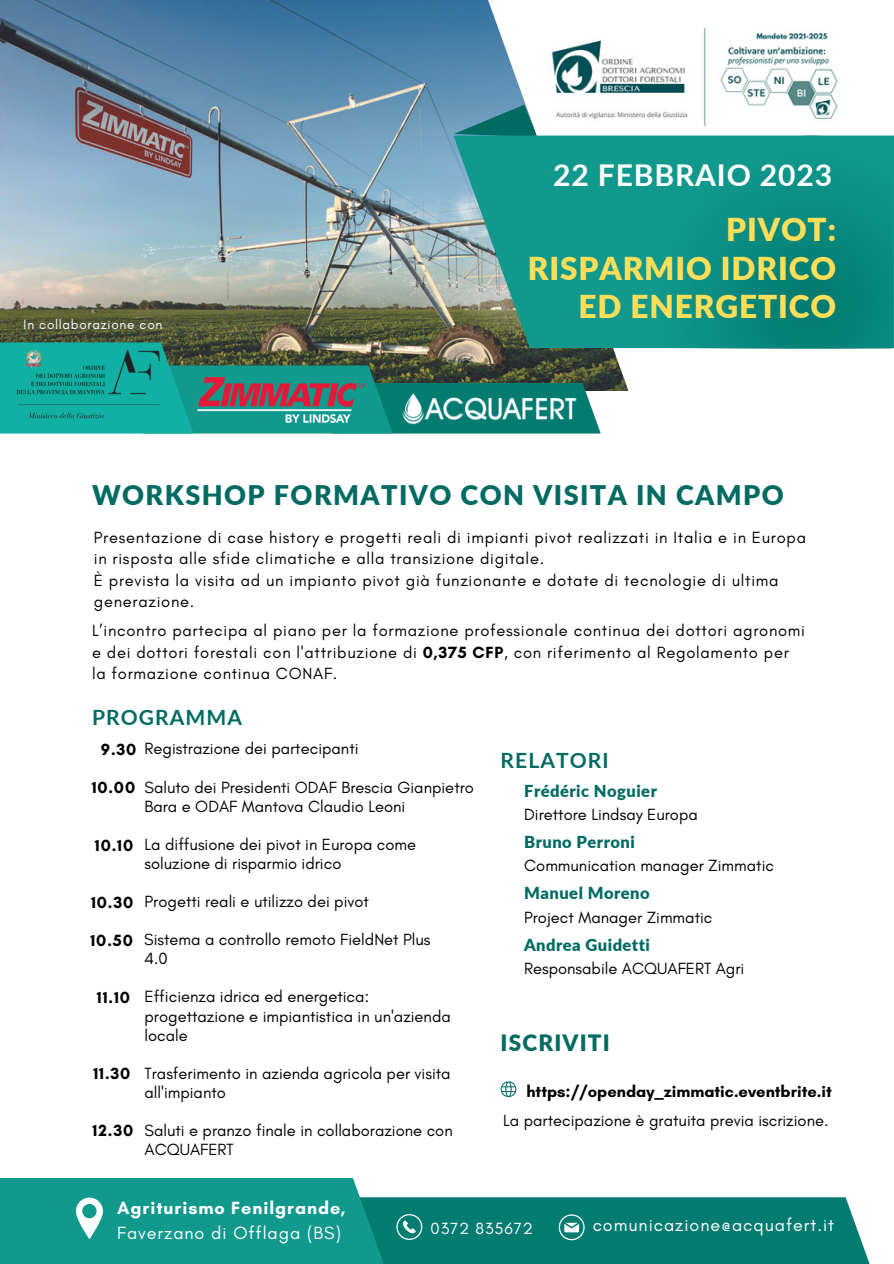
<style>
.page{position:relative;width:894px;height:1264px;background:#fff}
.page>*{position:absolute;margin:0;border:0;box-sizing:border-box;transform-origin:0 0}
.t1{font:900 31.5px/38.2px "Lato";letter-spacing:.03em;color:#ffde59;text-align:right}
.t2{font:700 30px "Lato";letter-spacing:.03em;color:#fff}
.t3{font:900 27px "Lato";letter-spacing:.05em;color:#006b62}
.t4{font:900 22.5px "Lato";letter-spacing:.05em;color:#006b62}
.t5{font:700 21px "Lato";letter-spacing:.05em;color:#006b62}
.t6{font:18px "Glacial Indifference";letter-spacing:.05em;color:#fff}
.t7{font:700 18px "Glacial Indifference";letter-spacing:.05em;color:#fff}
.t8{font:16.5px/19.2px "Glacial Indifference";color:#000}
.t9{font:16.5px/21.5px "Glacial Indifference";letter-spacing:.045em;color:#000}
.t10{font:700 16.5px "Glacial Indifference";color:#000}
.t11{font:900 16.5px "Lato";letter-spacing:.03em;color:#006b62}
.t12{font:16.5px "Glacial Indifference";letter-spacing:.05em;color:#fff}
.t13{font:13.5px "Glacial Indifference";letter-spacing:.05em;color:#fff}
.s1{font-weight:700}
</style>
<div class="page">
<img style="left:0;top:0;width:488px;height:342px">
<svg style="left:453px;top:104px;width:35px;height:31px"></svg>
<svg style="left:488px;top:0;width:405px;height:379px"></svg>
<img style="left:0;top:342px;width:600px;height:91px">
<img style="left:14px;top:342px;width:148px;height:91px">
<svg style="left:453px;top:135px;width:440px;height:213px;background:#2c9a8f"></svg>
<img style="left:346px;top:379px;width:283px;height:55px">
<div style="left:0;top:1177px;width:386px;height:86px;background:#11998e"></div>
<svg style="left:644px;top:135px;width:248px;height:213px;background:#0c8e84"></svg>
<svg style="left:76px;top:1197px;width:27px;height:42px"></svg>
<svg style="left:500px;top:1081px;width:16px;height:16px"></svg>
<svg style="left:360px;top:1197px;width:510px;height:66px;background:#0c8077"></svg>
<img style="left:549px;top:25px;width:290px;height:100px">
<img style="left:196px;top:378px;width:169px;height:45px">
<p class="t13" style="left:24px;top:316px;width:140px">In collaborazione con</p>
<h2 class="t2" style="left:553px;top:156px;width:280px">22 FEBBRAIO 2023</h2>
<h1 class="t1" style="left:527px;top:210px;width:310px">PIVOT:<br>RISPARMIO IDRICO<br>ED ENERGETICO</h1>
<h3 class="t3" style="left:92px;top:478px;width:693px">WORKSHOP FORMATIVO CON VISITA IN CAMPO</h3>
<p class="t9" style="left:94px;top:526px;width:713px">Presentazione di case history e progetti reali di impianti pivot realizzati in Italia e in Europa in risposta alle sfide climatiche e alla transizione digitale.<br>È prevista la visita ad un impianto pivot già funzionante e dotate di tecnologie di ultima generazione.</p>
<p class="t9" style="left:92px;top:619px;width:714px">L’incontro partecipa al piano per la formazione professionale continua dei dottori agronomi e dei dottori forestali con l'attribuzione di <span class="s1">0,375 CFP</span>, con riferimento al Regolamento per la formazione continua CONAF.</p>
<p class="t5" style="left:92px;top:704px;width:151px">PROGRAMMA</p>
<p class="t8" style="left:101px;top:739px;width:259px"><span class="s1">9.30</span> Registrazione dei partecipanti</p>
<p class="t10" style="left:92px;top:777px;width:45px">10.00</p>
<p class="t10" style="left:95px;top:834px;width:40px">10.10</p>
<p class="t8" style="left:144px;top:777px;width:331px">Saluto dei Presidenti ODAF Brescia Gianpietro<br>Bara e ODAF Mantova Claudio Leoni</p>
<p class="t8" style="left:144px;top:834px;width:273px">La diffusione dei pivot in Europa come soluzione di risparmio idrico</p>
<p class="t8" style="left:91px;top:891px;width:279px"><span class="s1">10.30</span> Progetti reali e utilizzo dei pivot</p>
<p class="t8" style="left:144px;top:929px;width:288px">Sistema a controllo remoto FieldNet Plus<br>4.0</p>
<p class="t10" style="left:90px;top:930px;width:44px">10.50</p>
<p class="t10" style="left:97px;top:987px;width:35px">11.10</p>
<p class="t8" style="left:144px;top:987px;width:308px">Efficienza idrica ed energetica: progettazione e impiantistica in un'azienda locale</p>
<p class="t10" style="left:93px;top:1063px;width:38px">11.30</p>
<p class="t8" style="left:144px;top:1063px;width:307px">Trasferimento in azienda agricola per visita all'impianto</p>
<p class="t10" style="left:93px;top:1120px;width:42px">12.30</p>
<p class="t8" style="left:144px;top:1120px;width:309px">Saluti e pranzo finale in collaborazione con<br>ACQUAFERT</p>
<p class="t5" style="left:500px;top:747px;width:110px">RELATORI</p>
<p class="t11" style="left:524px;top:780px;width:134px">Frédéric Noguier</p>
<p class="t8" style="left:524px;top:804px;width:175px">Direttore Lindsay Europa</p>
<p class="t11" style="left:524px;top:831px;width:112px">Bruno Perroni</p>
<p class="t8" style="left:524px;top:856px;width:251px">Communication manager Zimmatic</p>
<p class="t11" style="left:524px;top:883px;width:127px">Manuel Moreno</p>
<p class="t8" style="left:524px;top:907px;width:190px">Project Manager Zimmatic</p>
<p class="t11" style="left:524px;top:934px;width:127px">Andrea Guidetti</p>
<p class="t8" style="left:524px;top:959px;width:222px">Responsabile ACQUAFERT Agri</p>
<h3 class="t4" style="left:500px;top:1028px;width:111px">ISCRIVITI</h3>
<p class="t10" style="left:526px;top:1081px;width:307px">https://openday_zimmatic.eventbrite.it</p>
<p class="t8" style="left:503px;top:1110px;width:327px">La partecipazione è gratuita previa iscrizione.</p>
<p class="t7" style="left:117px;top:1196px;width:230px">Agriturismo Fenilgrande,</p>
<p class="t6" style="left:117px;top:1221px;width:225px">Faverzano di Offlaga (BS)</p>
<p class="t12" style="left:430px;top:1218px;width:104px">0372 835672</p>
<p class="t6" style="left:592px;top:1214px;width:243px">comunicazione@acquafert.it</p>
</div>
